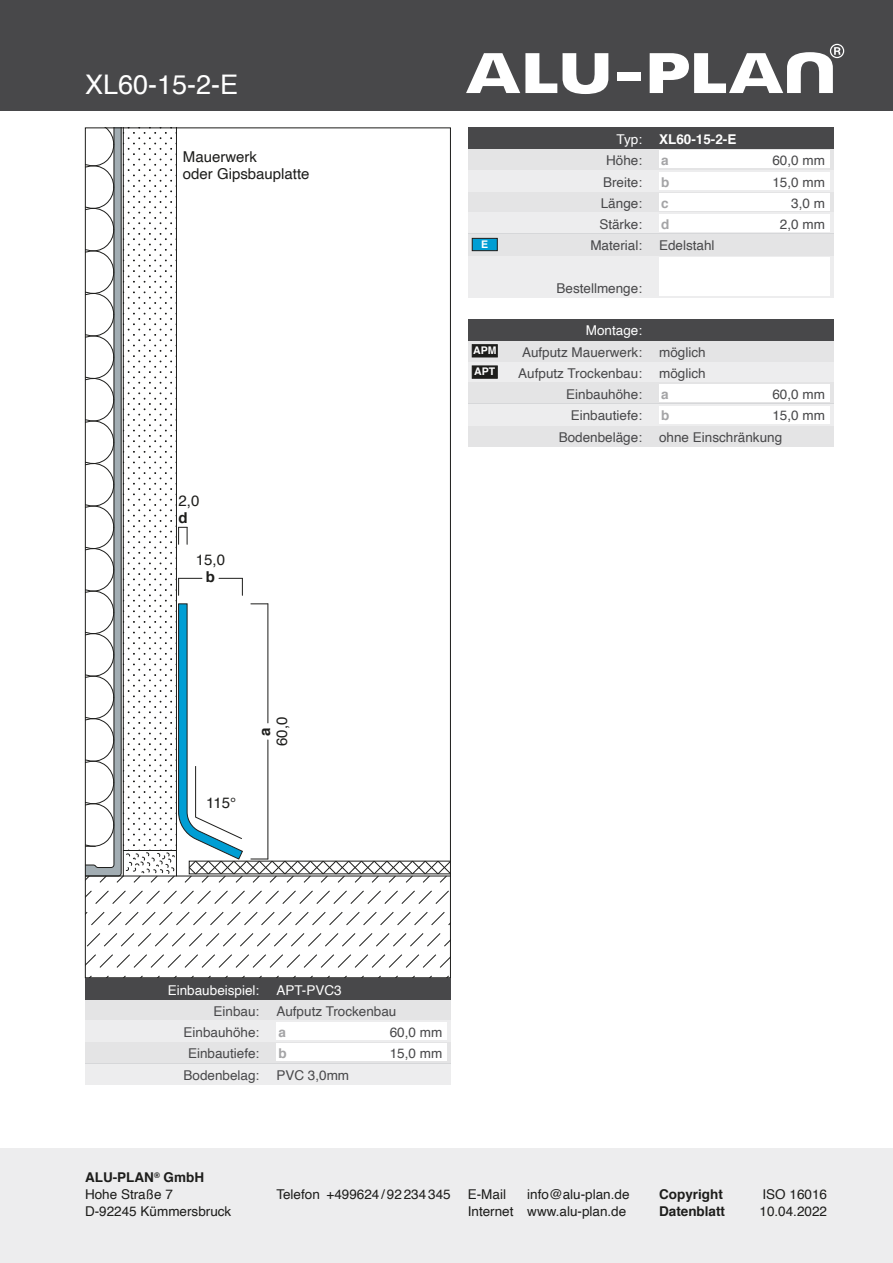
<style>
.page{position:relative;width:893px;height:1263px;background:#fff}
.page>*{position:absolute;margin:0;border:0;box-sizing:border-box;transform-origin:0 0}
.t1{font:27px "Helvetica";color:#fff}
.t2{font:15px/17px "Helvetica";color:#1d1d1b}
.t3{font:700 15px "Helvetica";color:#1d1d1b}
.t4{font:13.5px "Helvetica";color:#48484a}
.t5{font:13.5px/17px "Helvetica";color:#1d1d1b}
.t6{font:13.5px "Helvetica";color:#fff}
.t7{font:700 13.5px "Helvetica";color:#1d1d1b}
.t8{font:700 13.5px "Helvetica";color:#fff}
.t9{font:700 13.5px "Helvetica";color:#a4a4a6}
.t10{font:700 10.5px/21.3px "Helvetica";color:#fff}
.s1{font-weight:700}
</style>
<div class="page">
<div style="left:0;top:1148px;width:893px;height:115px;background:#ededee"></div>
<div style="left:0;top:0;width:893px;height:111px;background:#48484a"></div>
<svg style="left:87px;top:890px;width:362px;height:14px"></svg>
<svg style="left:87px;top:912px;width:362px;height:14px"></svg>
<svg style="left:87px;top:933px;width:362px;height:14px"></svg>
<svg style="left:87px;top:954px;width:362px;height:14px"></svg>
<svg style="left:90px;top:975px;width:359px;height:1px"></svg>
<svg style="left:87px;top:130px;width:362px;height:753px"></svg>
<div style="left:468px;top:361px;width:365px;height:22px;background:#ededee"></div>
<div style="left:468px;top:340px;width:365px;height:21px;background:#e4e4e5"></div>
<div style="left:468px;top:425px;width:365px;height:21px;background:#e4e4e5"></div>
<svg style="left:468px;top:383px;width:365px;height:42px"></svg>
<div style="left:659px;top:385px;width:170px;height:17px;background:#fff"></div>
<div style="left:468px;top:319px;width:365px;height:21px;background:#48484a"></div>
<div style="left:85px;top:999px;width:366px;height:21px;background:#e4e4e5"></div>
<svg style="left:85px;top:1020px;width:366px;height:64px"></svg>
<div style="left:276px;top:1023px;width:170px;height:17px;background:#fff"></div>
<div style="left:85px;top:978px;width:366px;height:21px;background:#48484a"></div>
<div style="left:468px;top:255px;width:365px;height:43px;background:#ededee"></div>
<div style="left:659px;top:257px;width:170px;height:39px;background:#fff"></div>
<div style="left:468px;top:191px;width:365px;height:22px;background:#e4e4e5"></div>
<div style="left:659px;top:193px;width:170px;height:17px;background:#fff"></div>
<div style="left:468px;top:170px;width:365px;height:21px;background:#ededee"></div>
<svg style="left:468px;top:213px;width:365px;height:42px;background:#e6e6e7"></svg>
<div style="left:659px;top:172px;width:170px;height:17px;background:#fff"></div>
<div style="left:659px;top:215px;width:170px;height:17px;background:#fff"></div>
<div style="left:468px;top:149px;width:365px;height:21px;background:#e4e4e5"></div>
<div style="left:659px;top:151px;width:170px;height:17px;background:#fff"></div>
<div style="left:468px;top:128px;width:365px;height:21px;background:#48484a"></div>
<div style="left:472px;top:344px;width:25px;height:13px;background:#1d1d1b;border:1px solid #1d1d1b"></div>
<div style="left:472px;top:366px;width:25px;height:12px;background:#1d1d1b"></div>
<div style="left:472px;top:238px;width:25px;height:13px;background:#009ed4;border:1px solid #1d1d1b"></div>
<svg style="left:650px;top:44px;width:194px;height:49px"></svg>
<div style="left:617px;top:72px;width:23px;height:9px;background:#fff"></div>
<svg style="left:466px;top:53px;width:142px;height:41px"></svg>
<h1 class="t1" style="left:85px;top:63px;width:155px">XL60-15-2-E</h1>
<p class="t2" style="left:183px;top:148px;width:128px">Mauerwerk<br>oder Gipsbauplatte</p>
<p class="t2" style="left:179px;top:493px;width:22px">2,0</p>
<p class="t3" style="left:179px;top:506px;width:11px">d</p>
<p class="t2" style="left:196px;top:552px;width:31px">15,0</p>
<p class="t3" style="left:206px;top:565px;width:11px">b</p>
<p class="t2" style="left:206px;top:794px;width:31px">115°</p>
<p class="t3" style="left:253px;top:736px;width:10px;rotate:-90deg">a</p>
<p class="t2" style="left:274px;top:746px;width:31px;rotate:-90deg">60,0</p>
<p class="t10" style="left:481px;top:234px;width:9px">E</p>
<p class="t10" style="left:473px;top:340px;width:25px">APM<br>APT</p>
<p class="t6" style="left:617px;top:129px;width:27px">Typ:</p>
<p class="t8" style="left:659px;top:128px;width:79px">XL60-15-2-E</p>
<p class="t4" style="left:606px;top:150px;width:38px">Höhe:</p>
<p class="t9" style="left:661px;top:150px;width:9px">a</p>
<p class="t4" style="left:772px;top:150px;width:54px">60,0 mm</p>
<p class="t9" style="left:661px;top:171px;width:10px">b</p>
<p class="t9" style="left:661px;top:213px;width:10px">d</p>
<p class="t4" style="left:603px;top:171px;width:41px">Breite:</p>
<p class="t4" style="left:599px;top:214px;width:44px">Stärke:</p>
<p class="t4" style="left:772px;top:171px;width:54px">15,0 mm</p>
<p class="t4" style="left:780px;top:214px;width:47px">2,0 mm</p>
<p class="t4" style="left:601px;top:193px;width:43px">Länge:</p>
<p class="t9" style="left:661px;top:192px;width:9px">c</p>
<p class="t4" style="left:791px;top:193px;width:35px">3,0 m</p>
<p class="t4" style="left:590px;top:235px;width:53px">Material:</p>
<p class="t4" style="left:659px;top:235px;width:57px">Edelstahl</p>
<p class="t4" style="left:556px;top:278px;width:87px">Bestellmenge:</p>
<p class="t6" style="left:586px;top:320px;width:58px">Montage:</p>
<p class="t4" style="left:518px;top:363px;width:125px">Aufputz Trockenbau:</p>
<p class="t4" style="left:659px;top:363px;width:48px">möglich</p>
<p class="t4" style="left:522px;top:342px;width:122px">Aufputz Mauerwerk:</p>
<p class="t4" style="left:659px;top:342px;width:48px">möglich</p>
<p class="t4" style="left:566px;top:384px;width:77px">Einbauhöhe:</p>
<p class="t9" style="left:661px;top:384px;width:9px">a</p>
<p class="t4" style="left:772px;top:384px;width:54px">60,0 mm</p>
<p class="t4" style="left:571px;top:405px;width:73px">Einbautiefe:</p>
<p class="t9" style="left:661px;top:405px;width:10px">b</p>
<p class="t4" style="left:772px;top:405px;width:54px">15,0 mm</p>
<p class="t4" style="left:559px;top:427px;width:85px">Bodenbeläge:</p>
<p class="t4" style="left:659px;top:427px;width:125px">ohne Einschränkung</p>
<p class="t6" style="left:168px;top:979px;width:93px">Einbaubeispiel:</p>
<p class="t4" style="left:214px;top:1001px;width:47px">Einbau:</p>
<p class="t6" style="left:276px;top:979px;width:67px">APT-PVC3</p>
<p class="t4" style="left:276px;top:1001px;width:122px">Aufputz Trockenbau</p>
<p class="t4" style="left:184px;top:1022px;width:77px">Einbauhöhe:</p>
<p class="t9" style="left:279px;top:1021px;width:9px">a</p>
<p class="t4" style="left:390px;top:1022px;width:54px">60,0 mm</p>
<p class="t4" style="left:188px;top:1043px;width:73px">Einbautiefe:</p>
<p class="t9" style="left:279px;top:1043px;width:10px">b</p>
<p class="t4" style="left:390px;top:1043px;width:54px">15,0 mm</p>
<p class="t4" style="left:184px;top:1064px;width:77px">Bodenbelag:</p>
<p class="t4" style="left:276px;top:1064px;width:74px">PVC 3,0mm</p>
<p class="t5" style="left:85px;top:1169px;width:148px"><span class="s1">ALU-PLAN</span><sup>®</sup> <span class="s1">GmbH<br></span>Hohe Straße 7<br>D-92245 Kümmersbruck</p>
<p class="t5" style="left:276px;top:1186px;width:176px">Telefon +499624 /92234345</p>
<p class="t7" style="left:659px;top:1183px;width:65px">Copyright</p>
<p class="t5" style="left:762px;top:1186px;width:66px">ISO 16016</p>
<p class="t7" style="left:659px;top:1200px;width:68px">Datenblatt</p>
<p class="t5" style="left:759px;top:1203px;width:69px">10.04.2022</p>
<p class="t5" style="left:468px;top:1186px;width:163px;text-align:right">info@alu-plan.de<br>Internet www.alu-plan.de</p>
<p class="t5" style="left:468px;top:1186px;width:40px">E-Mail</p>
</div>
